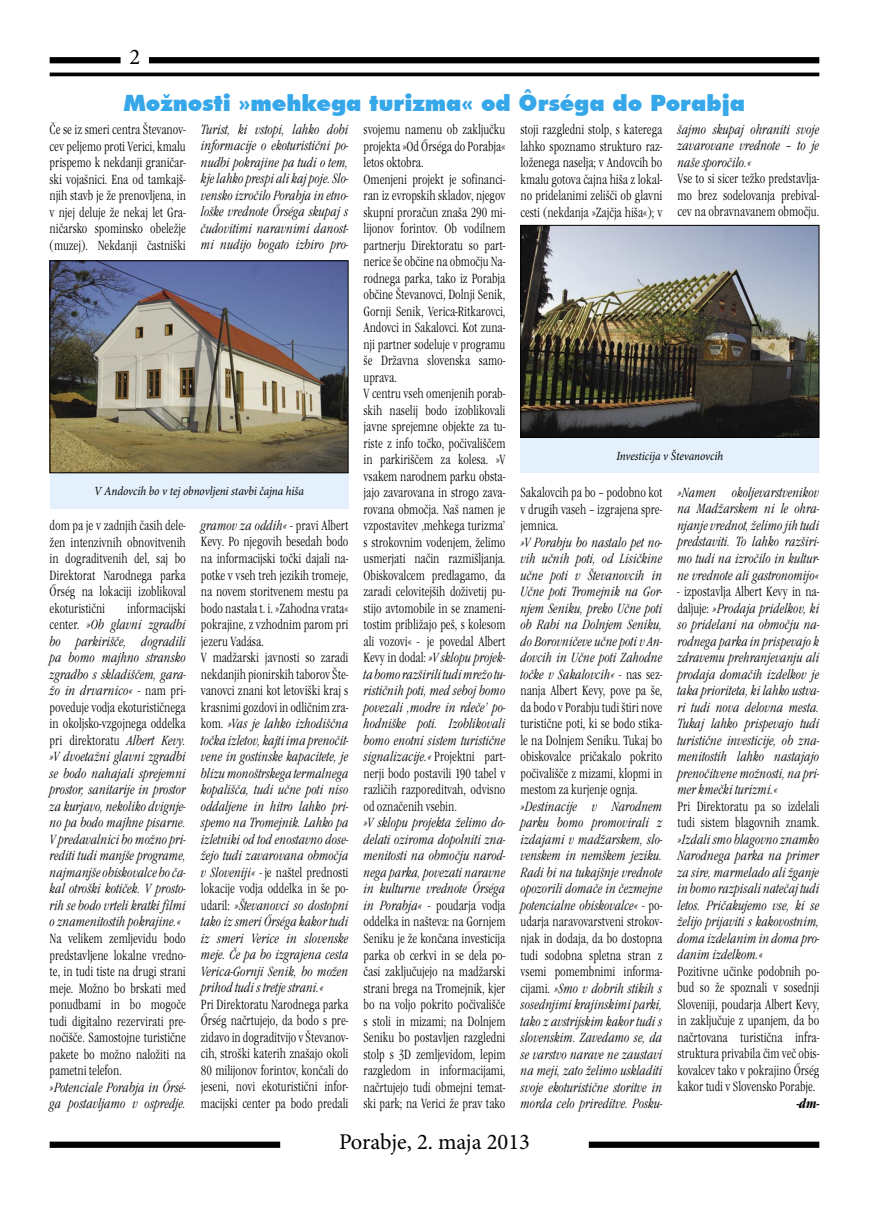
<style>
.page{position:relative;width:869px;height:1205px;background:#fff}
.page>*{position:absolute;margin:0;border:0;box-sizing:border-box;transform-origin:0 0}
.cím{font:900 22.5px "Futura BT";color:#36a7e9}
.t1{font:22.5px "Minion Pro";color:#000}
.ujszoveg{font:13.75px/16.5px "Garamond Itc TEE Ligh Cond";color:#000;text-align:justify;scale:.92 1}
.ujszoveg-2{font:13.75px/16.5px "Garamond Itc TEE Ligh Cond Ital";color:#000;text-align:justify;scale:.92 1}
.ujalairas{font:italic 700 condensed 13.75px "Garamond Itc TEE";color:#000;scale:.92 1}
.szoveg{font:italic 12.5px "Minion Pro";letter-spacing:-.005em;color:#000;scale:.9 1}
.s1{font-family:"Garamond Itc TEE Ligh Cond"}
.s2{font-family:"Garamond Itc TEE Ligh Cond Ital"}
</style>
<div class="page">
<hr style="left:50px;top:73px;width:769px;height:3px;background:#000">
<div style="left:50px;top:57px;width:70px;height:6px;background:#000"></div>
<div style="left:149px;top:57px;width:670px;height:6px;background:#000"></div>
<div style="left:50px;top:1141px;width:230px;height:7px;background:#000"></div>
<div style="left:588px;top:1141px;width:231px;height:7px;background:#000"></div>
<div style="left:520px;top:438px;width:299px;height:35px;background:#e4f0fb"></div>
<img style="left:522px;top:227px;width:295px;height:209px">
<div style="left:520px;top:225px;width:299px;height:213px;border:1px solid #000"></div>
<div style="left:50px;top:473px;width:298px;height:35px;background:#e4f0fb"></div>
<img style="left:52px;top:262px;width:294px;height:209px">
<div style="left:50px;top:260px;width:298px;height:213px;border:1px solid #000"></div>
<p class="t1" style="left:129px;top:44px;width:12px">2</p>
<p class="cím" style="left:124px;top:90px;width:622px">Možnosti »mehkega turizma« od Ôrséga do Porabja</p>
<p class="ujszoveg" style="left:50px;top:122px;width:149px">Če se iz smeri centra Števanov&shy;cev peljemo proti Verici, kmalu prispemo k nekdanji graničar&shy;ski vojašnici. Ena od tamkajš&shy;njih stavb je že prenovljena, in v njej deluje že nekaj let Gra&shy;ničarsko spominsko obeležje (muzej). Nekdanji častniški</p>
<p class="ujszoveg-2" style="left:201px;top:122px;width:162px">Turist, ki vstopi, lahko dobi informacije o ekoturistični po&shy;nudbi pokrajine pa tudi o tem, kje lahko prespi ali kaj poje. Slo&shy;vensko izročilo Porabja in etno&shy;loške vrednote Őrséga skupaj s čudovitimi naravnimi danost&shy;mi nudijo bogato izbiro pro-</p>
<p class="szoveg" style="left:94px;top:484px;width:234px">V Andovcih bo v tej obnovljeni stavbi čajna hiša</p>
<p class="ujszoveg" style="left:50px;top:518px;width:149px">dom pa je v zadnjih časih dele&shy;žen intenzivnih obnovitvenih in dograditvenih del, saj bo Direktorat Narodnega parka Őrség na lokaciji izoblikoval ekoturistični</p>
<p class="ujszoveg-2" style="left:50px;top:600px;width:150px;text-indent:78px"><span class="s1">informacijski center.</span> »Ob glavni zgradbi bo parkirišče, dogradili pa bomo majhno stransko zgradbo s skladiščem, gara&shy;žo in drvarnico« <span class="s1">- nam pri&shy;poveduje vodja ekoturističnega in okoljsko-vzgojnega oddelka pri direktoratu</span> Albert Kevy. »V dvoetažni glavni zgradbi se bodo nahajali sprejemni prostor, sanitarije in prostor za kurjavo, nekoliko dvignje&shy;no pa bodo majhne pisarne.<br>V predavalnici bo možno pri&shy;rediti tudi manjše programe, najmanjše obiskovalce bo ča&shy;kal otroški kotiček. V prosto&shy;rih se bodo vrteli kratki filmi o znamenitostih pokrajine.«</p>
<p class="ujszoveg" style="left:50px;top:930px;width:149px">Na velikem zemljevidu bodo predstavljene lokalne vredno&shy;te, in tudi tiste na drugi strani meje. Možno bo brskati med ponudbami in bo mogoče tudi digitalno rezervirati pre&shy;nočišče. Samostojne turistične pakete bo možno naložiti na pametni telefon.</p>
<p class="ujszoveg-2" style="left:50px;top:1079px;width:150px">»Potenciale Porabja in Őrsé&shy;ga postavljamo v ospredje.</p>
<p class="ujszoveg" style="left:201px;top:517px;width:162px"><span class="s2">gramov za oddih«</span> - pravi Albert Kevy. Po njegovih besedah bodo na informacijski točki dajali na&shy;potke v vseh treh jezikih tromeje, na novem storitvenem mestu pa bodo nastala t. i. »Zahodna vrata« pokrajine, z vzhodnim parom pri jezeru Vadása.</p>
<p class="ujszoveg-2" style="left:201px;top:650px;width:162px"><span class="s1">V madžarski javnosti so zaradi nekdanjih pionirskih taborov Šte&shy;vanovci znani kot letoviški kraj s krasnimi gozdovi in odličnim zra&shy;kom.</span> »Vas je lahko izhodiščna točka izletov, kajti ima prenočit&shy;vene in gostinske kapacitete, je blizu monoštrskega termalnega kopališča, tudi učne poti niso oddaljene in hitro lahko pri&shy;spemo na Tromejnik. Lahko pa izletniki od tod enostavno dose&shy;žejo tudi zavarovana območja v Sloveniji« - <span class="s1">je naštel prednosti lokacije vodja oddelka in še po&shy;udaril:</span> »Števanovci so dostopni tako iz smeri Őrséga kakor tudi iz smeri Verice in slovenske meje. Če pa bo izgrajena cesta Verica-Gornji Senik, bo možen prihod tudi s tretje strani.«</p>
<p class="ujszoveg" style="left:201px;top:996px;width:162px">Pri Direktoratu Narodnega parka Őrség načrtujejo, da bodo s pre&shy;zidavo in dograditvijo v Števanov&shy;cih, stroški katerih znašajo okoli 80 milijonov forintov, končali do jeseni, novi ekoturistični infor&shy;macijski center pa bodo predali</p>
<p class="ujszoveg" style="left:363px;top:122px;width:156px">svojemu namenu ob zaključku projekta »Od Őrséga do Porabja« letos oktobra.</p>
<p class="ujszoveg" style="left:363px;top:171px;width:156px">Omenjeni projekt je sofinanci&shy;ran iz evropskih skladov, njegov skupni proračun znaša 290 mi&shy;lijonov forintov. Ob vodilnem partnerju Direktoratu so part&shy;nerice še občine na območju Na&shy;rodnega parka, tako iz Porabja občine Števanovci, Dolnji Senik, Gornji Senik, Verica-Ritkarovci, Andovci in Sakalovci. Kot zuna&shy;nji partner sodeluje v programu še Državna slovenska samo&shy;uprava.</p>
<p class="ujszoveg" style="left:363px;top:386px;width:156px">V centru vseh omenjenih porab&shy;skih naselij bodo izoblikovali javne sprejemne objekte za tu&shy;riste z info točko, počivališčem in parkiriščem za kolesa. »V vsakem narodnem parku obsta&shy;jajo zavarovana in strogo zava&shy;rovana območja. Naš namen je vzpostavitev ‚mehkega turizma’ s strokovnim vodenjem, želimo usmerjati način razmišljanja.<br>Obiskovalcem predlagamo, da zaradi celovitejših doživetij pu&shy;stijo avtomobile in se znameni&shy;tostim približajo peš, s kolesom ali vozovi« - je povedal Albert Kevy in dodal: <span class="s2">»V sklopu projek&shy;ta bomo razširili tudi mrežo tu&shy;rističnih poti, med seboj bomo povezali ‚modre in rdeče’ po&shy;hodniške poti. Izoblikovali bomo enotni sistem turistične signalizacije.«</span> Projektni part&shy;nerji bodo postavili 190 tabel v različih razporeditvah, odvisno od označenih vsebin.</p>
<p class="ujszoveg" style="left:363px;top:815px;width:156px"><span class="s2">»V sklopu projekta želimo do&shy;delati oziroma dopolniti zna&shy;menitosti na območju narod&shy;nega parka, povezati naravne in kulturne vrednote Őrséga in Porabja« -</span> poudarja vodja oddelka in našteva: na Gornjem Seniku je že končana investicija parka ob cerkvi in se dela po&shy;časi zaključujejo na madžarski strani brega na Tromejnik, kjer bo na voljo pokrito počivališče s stoli in mizami; na Dolnjem Seniku bo postavljen razgledni stolp s 3D zemljevidom, lepim razgledom in informacijami, načrtujejo tudi obmejni temat&shy;ski park; na Verici že prav tako</p>
<p class="ujszoveg" style="left:520px;top:122px;width:156px">stoji razgledni stolp, s katerega lahko spoznamo strukturo raz&shy;loženega naselja; v Andovcih bo kmalu gotova čajna hiša z lokal&shy;no pridelanimi zelišči ob glavni cesti (nekdanja »Zajčja hiša«); v</p>
<p class="ujszoveg-2" style="left:677px;top:122px;width:156px">šajmo skupaj ohraniti svoje zavarovane vrednote – to je naše sporočilo.«</p>
<p class="ujszoveg" style="left:677px;top:171px;width:156px">Vse to si sicer težko predstavlja&shy;mo brez sodelovanja prebival&shy;cev na obravnavanem območju.</p>
<p class="szoveg" style="left:616px;top:448px;width:120px">Investicija v Števanovcih</p>
<p class="ujszoveg" style="left:520px;top:485px;width:156px">Sakalovcih pa bo – podobno kot v drugih vaseh – izgrajena spre&shy;jemnica.</p>
<p class="ujszoveg-2" style="left:520px;top:534px;width:156px">»V Porabju bo nastalo pet no&shy;vih učnih poti, od Lisičkine učne poti v Števanovcih in Učne poti Tromejnik na Gor&shy;njem Seniku, preko Učne poti ob Rabi na Dolnjem Seniku, do Borovničeve učne poti v An&shy;dovcih in Učne poti Zahodne točke v Sakalovcih« - <span class="s1">nas sez&shy;nanja Albert Kevy, pove pa še, da bodo v Porabju tudi štiri nove turistične poti, ki se bodo stika&shy;le na Dolnjem Seniku. Tukaj bo obiskovalce pričakalo pokrito počivališče z mizami, klopmi in mestom za kurjenje ognja.</span></p>
<p class="ujszoveg-2" style="left:520px;top:798px;width:156px">»Destinacije v Narodnem parku bomo promovirali z izdajami v madžarskem, slo&shy;venskem in nemškem jeziku.<br>Radi bi na tukajšnje vrednote opozorili domače in čezmejne potencialne obiskovalce« - <span class="s1">po&shy;udarja naravovarstveni strokov&shy;njak in dodaja, da bo dostopna tudi sodobna spletna stran z vsemi pomembnimi informa&shy;cijami.</span> »Smo v dobrih stikih s sosednjimi krajinskimi parki, tako z avstrijskim kakor tudi s slovenskim. Zavedamo se, da se varstvo narave ne zaustavi na meji, zato želimo uskladiti svoje ekoturistične storitve in morda celo prireditve. Posku-</p>
<p class="ujszoveg-2" style="left:677px;top:485px;width:156px">»Namen okoljevarstvenikov na Madžarskem ni le ohra&shy;njanje vrednot, želimo jih tudi predstaviti. To lahko razširi&shy;mo tudi na izročilo in kultur&shy;ne vrednote ali gastronomijo«</p>
<p class="ujszoveg-2" style="left:677px;top:584px;width:156px">- <span class="s1">izpostavlja Albert Kevy in na&shy;daljuje:</span> »Prodaja pridelkov, ki so pridelani na območju na&shy;rodnega parka in prispevajo k zdravemu prehranjevanju ali prodaja domačih izdelkov je taka prioriteta, ki lahko ustva&shy;ri tudi nova delovna mesta.<br>Tukaj lahko prispevajo tudi turistične investicije, ob zna&shy;menitostih lahko nastajajo prenočitvene možnosti, na pri&shy;mer kmečki turizmi.«</p>
<p class="ujszoveg-2" style="left:677px;top:798px;width:156px"><span class="s1">Pri Direktoratu pa so izdelali tudi sistem blagovnih znamk. </span>»Izdali smo blagovno znamko Narodnega parka na primer za sire, marmelado ali žganje in bomo razpisali natečaj tudi letos. Pričakujemo vse, ki se želijo prijaviti s kakovostnim, doma izdelanim in doma pro&shy;danim izdelkom.«</p>
<p class="ujszoveg" style="left:677px;top:963px;width:156px">Pozitivne učinke podobnih po&shy;bud so že spoznali v sosednji Sloveniji, poudarja Albert Kevy, in zaključuje z upanjem, da bo načrtovana turistična infra&shy;struktura privabila čim več obis&shy;kovalcev tako v pokrajino Őrség kakor tudi v Slovensko Porabje.</p>
<p class="ujalairas" style="left:796px;top:1095px;width:26px">-dm-</p>
<p class="t1" style="left:339px;top:1128px;width:192px">Porabje, 2. maja 2013</p>
</div>
